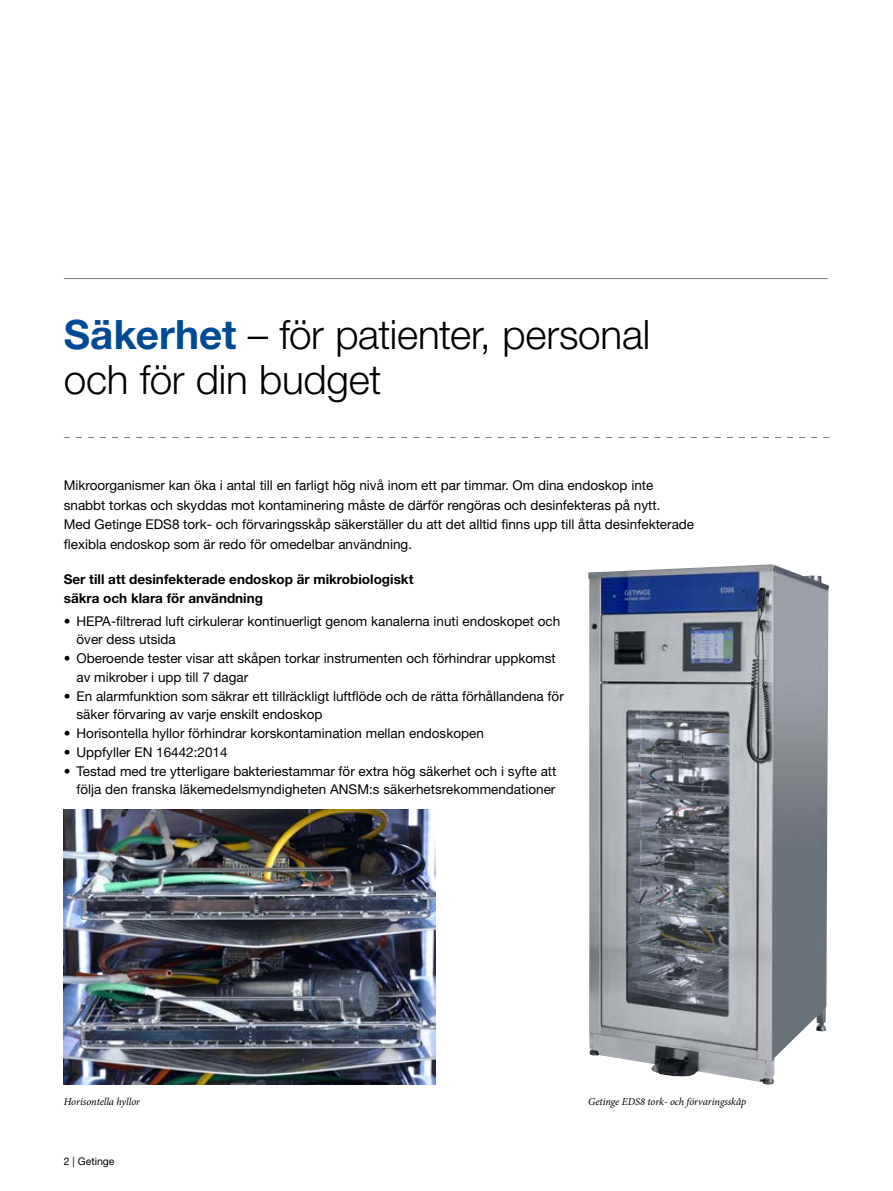
<style>
.page{position:relative;width:893px;height:1191px;background:#fff}
.page>*{position:absolute;margin:0;border:0;box-sizing:border-box;transform-origin:0 0}
.t1{font:300 40.5px/45px "Helvetica Neue LT Pro";letter-spacing:-.005em;color:#000}
.t2{font:13.5px/18.8px "Helvetica Neue LT Pro";color:#000}
.t3{font:700 13.5px/18.8px "Helvetica Neue LT Pro";color:#000}
.t4{font:italic 10.5px "Minion Pro";letter-spacing:-.01em;color:#000}
.t5{font:10.5px "Helvetica Neue LT Pro";color:#000}
.s1{font-weight:700;color:#004994}
</style>
<div class="page">
<hr style="left:64px;top:278px;width:764px;height:1px;background:#7c7b7b">
<svg style="left:64px;top:437px;width:765px;height:1px"></svg>
<img style="left:64px;top:809px;width:372px;height:275px">
<img style="left:588px;top:564px;width:241px;height:521px">
<h1 class="t1" style="left:64px;top:311px;width:588px"><span class="s1">Säkerhet</span> – för patienter, personal och för din budget</h1>
<p class="t2" style="left:64px;top:475px;width:632px;line-height:19.5px">Mikroorganismer kan öka i antal till en farligt hög nivå inom ett par timmar. Om dina endoskop inte snabbt torkas och skyddas mot kontaminering måste de därför rengöras och desinfekteras på nytt.<br>Med Getinge EDS8 tork- och förvaringsskåp säkerställer du att det alltid finns upp till åtta desinfekterade flexibla endoskop som är redo för omedelbar användning.</p>
<p class="t3" style="left:64px;top:569px;width:351px">Ser till att desinfekterade endoskop är mikrobiologiskt säkra och klara för användning</p>
<p class="t2" style="left:77px;top:611px;width:485px;text-indent:-13px">• HEPA-filtrerad luft cirkulerar kontinuerligt genom kanalerna inuti endoskopet och över dess utsida</p>
<p class="t2" style="left:77px;top:649px;width:481px;text-indent:-13px">• Oberoende tester visar att skåpen torkar instrumenten och förhindrar uppkomst av mikrober i upp till 7 dagar</p>
<p class="t2" style="left:77px;top:686px;width:489px;text-indent:-13px">• En alarmfunktion som säkrar ett tillräckligt luftflöde och de rätta förhållandena för säker förvaring av varje enskilt endoskop</p>
<p class="t2" style="left:64px;top:724px;width:422px">• Horisontella hyllor förhindrar korskontamination mellan endoskopen</p>
<p class="t2" style="left:64px;top:742px;width:165px">• Uppfyller EN 16442:2014</p>
<p class="t2" style="left:64px;top:761px;width:494px;text-align:right">• Testad med tre ytterligare bakteriestammar för extra hög säkerhet och i syfte att följa den franska läkemedelsmyndigheten ANSM:s säkerhetsrekommendationer</p>
<p class="t4" style="left:64px;top:1094px;width:78px">Horisontella hyllor</p>
<p class="t4" style="left:588px;top:1094px;width:160px">Getinge EDS8 tork- och förvaringsskåp</p>
<p class="t5" style="left:64px;top:1155px;width:52px">2 | Getinge</p>
</div>
